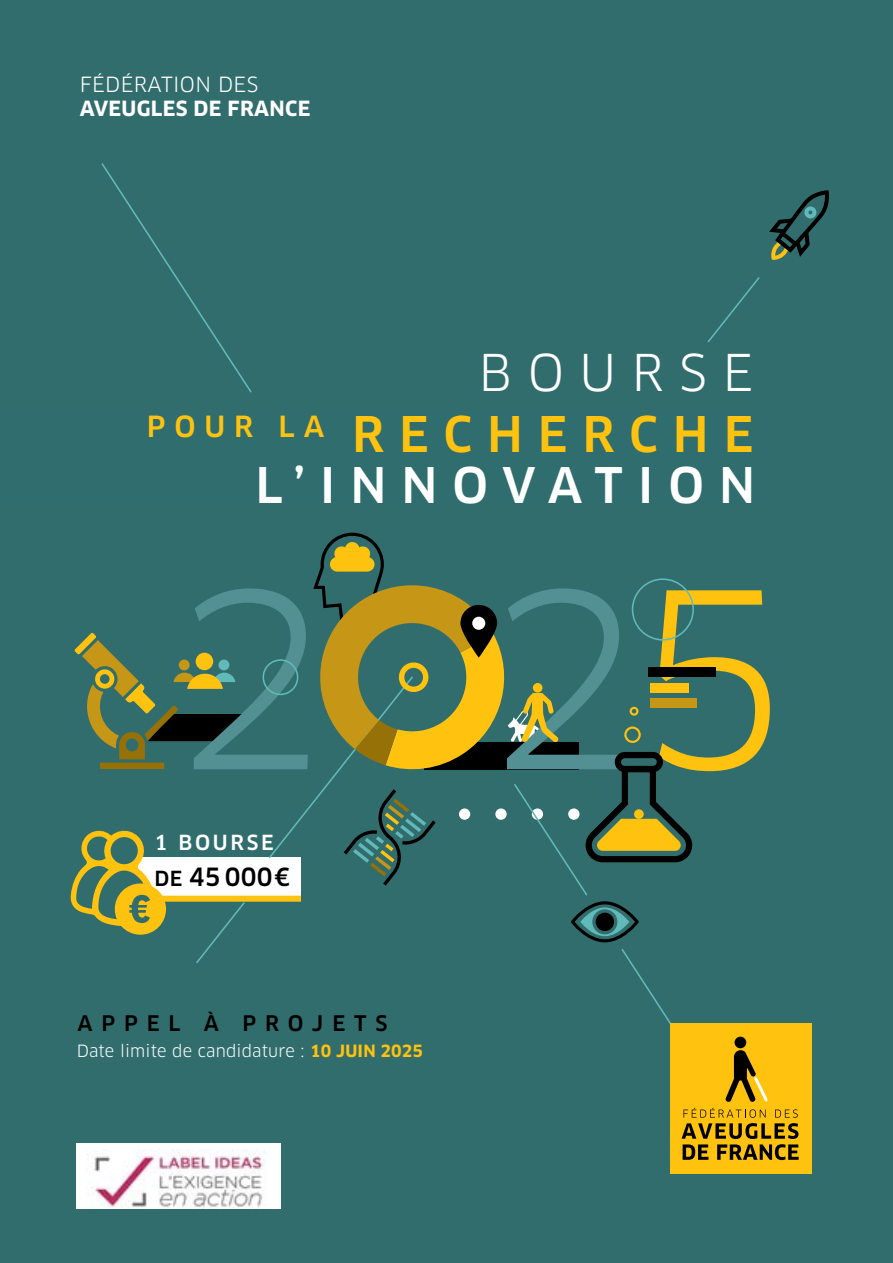
<style>
.page{position:relative;width:893px;height:1263px;background:#326d6d}
.page>*{position:absolute;margin:0;border:0;box-sizing:border-box;transform-origin:0 0}
.t1{font:238.5px "Clan OT";color:#529094}
.t2{font:49.5px "Clan OT";letter-spacing:.31em;color:#fff}
.t3{font:500 48px "Clan OT";letter-spacing:.31em;color:#ffc20e}
.t4{font:500 48px "Clan OT";letter-spacing:.31em;color:#fff}
.t5{font:500 24.6px "Clan OT";color:#000}
.t6{font:500 21px "Clan OT";letter-spacing:.42em;color:#000}
.t7{font:700 20.4px/24.6px "Clan OT";letter-spacing:.015em;color:#fff}
.t8{font:500 20.4px "Clan OT";letter-spacing:.13em;color:#fff}
.t9{font:16.5px "Clan OT";letter-spacing:.01em;color:#fff}
.s1{font-weight:400}
.s2{color:#ffc20e}
.s3{font-size:20.4px}
.s4{font-weight:700;color:#ffc20e}
</style>
<div class="page">
<div style="left:134px;top:858px;width:167px;height:41px;background:#fff"></div>
<div style="left:76px;top:1143px;width:205px;height:66px;background:#fff"></div>
<img style="left:92px;top:1150px;width:173px;height:59px">
<svg style="left:101px;top:163px;width:151px;height:230px"></svg>
<svg style="left:707px;top:277px;width:53px;height:66px"></svg>
<svg style="left:769px;top:190px;width:60px;height:70px"></svg>
<div style="left:650px;top:699px;width:46px;height:9px;background:#c69616"></div>
<svg style="left:196px;top:902px;width:49px;height:61px"></svg>
<svg style="left:621px;top:949px;width:50px;height:75px"></svg>
<div style="left:100px;top:763px;width:64px;height:6px;background:#967108;border-radius:2px"></div>
<svg style="left:75px;top:633px;width:168px;height:126px"></svg>
<div style="left:262px;top:659px;width:36px;height:36px;border:2px solid #61baba;border-radius:50%"></div>
<svg style="left:580px;top:907px;width:49px;height:29px"></svg>
<div style="left:571px;top:901px;width:68px;height:41px;border:3px solid #000;border-radius:50%"></div>
<svg style="left:267px;top:533px;width:427px;height:363px"></svg>
<svg style="left:70px;top:830px;width:96px;height:105px"></svg>
<div style="left:158px;top:896px;width:143px;height:6px;background:#ffc20e"></div>
<div style="left:649px;top:668px;width:67px;height:9px;background:#000"></div>
<div style="left:670px;top:1023px;width:142px;height:151px;background:#ffc20e"></div>
<svg style="left:682px;top:1108px;width:117px;height:52px"></svg>
<div style="left:734px;top:1037px;width:12px;height:11px;background:#000;border-radius:50%"></div>
<svg style="left:725px;top:1050px;width:43px;height:52px"></svg>
<p class="t7" style="left:80px;top:72px;width:232px"><span class="s1">FÉDÉRATION DES<br></span>AVEUGLES DE FRANCE</p>
<h1 class="t2" style="left:479px;top:343px;width:276px">BOURSE</h1>
<h1 class="t3" style="left:147px;top:406px;width:608px"><sup>POUR</sup> <sup>LA</sup> RECHERCHE</h1>
<h1 class="t4" style="left:181px;top:458px;width:576px"><sup>ET</sup> L’INNOVATION</h1>
<h1 class="t1" style="left:172px;top:539px;width:621px">2 2<span class="s2">5</span></h1>
<p class="t8" style="left:154px;top:830px;width:121px">1 BOURSE</p>
<p class="t5" style="left:155px;top:862px;width:137px"><span class="s3">DE</span> 45 000€</p>
<p class="t6" style="left:77px;top:1011px;width:311px">APPEL À PROJETS</p>
<p class="t9" style="left:77px;top:1041px;width:348px">Date limite de candidature : <span class="s4">10 JUIN 2025</span></p>
</div>
